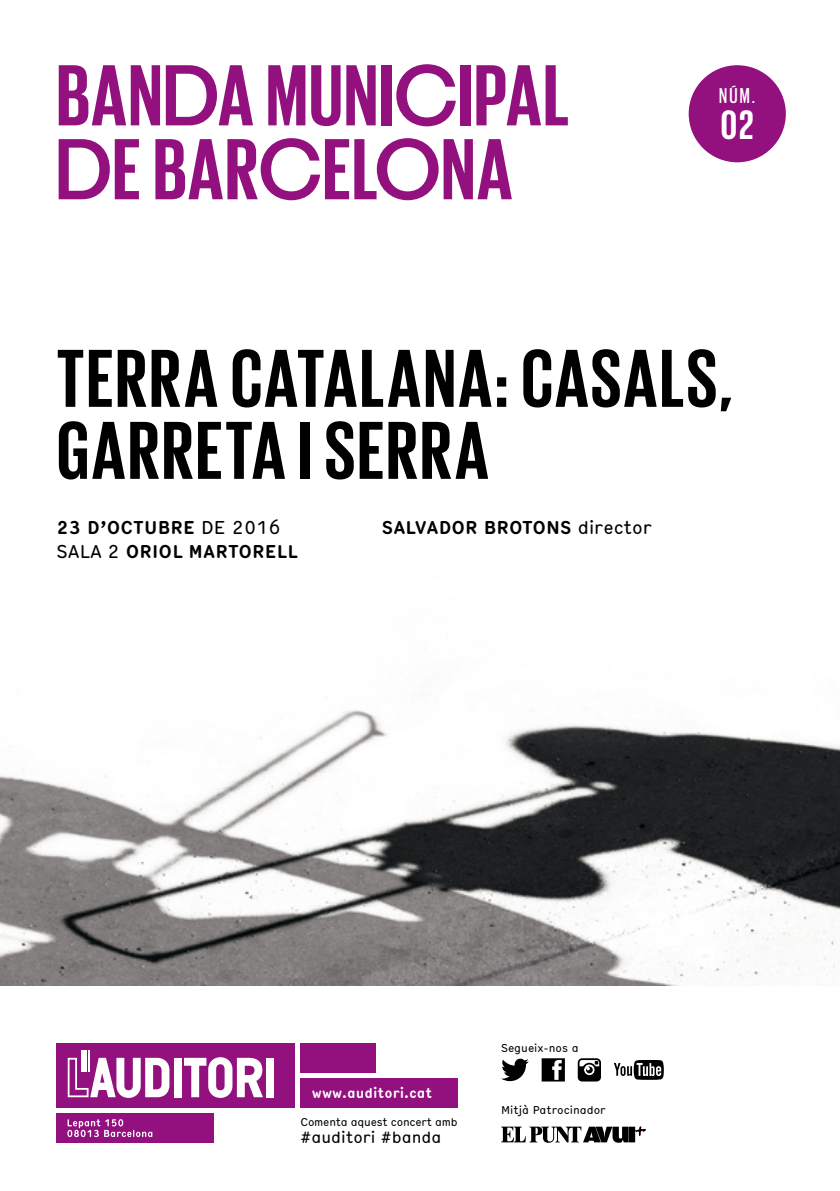
<style>
.page{position:relative;width:840px;height:1191px;background:#fff}
.page>*{position:absolute;margin:0;border:0;box-sizing:border-box;transform-origin:0 0}
.t1{font:700 88.6px/73.8px "Giorgio Sans";letter-spacing:.015em;color:#93117e}
.t2{font:700 84px/72px "Giorgio Sans";letter-spacing:.03em;color:#000}
.t3{font:700 42px "Giorgio Sans";color:#fff}
.t4{font:500 22px "Giorgio Sans";color:#fff}
.t5{font:700 condensed 18px/24px "Hermes";color:#000}
.t6{font:condensed 15.8px "Hermes";color:#000}
.t7{font:700 condensed 13.8px "Hermes";color:#fff}
.t8{font:condensed 11px "Hermes";letter-spacing:-.005em;color:#000}
.s1{font-weight:400}
</style>
<div class="page">
<img style="left:0;top:65px;width:839px;height:921px">
<div style="left:56px;top:1113px;width:157px;height:29px;background:#93117e"></div>
<svg style="left:67px;top:1119px;width:85px;height:18px"></svg>
<div style="left:300px;top:1043px;width:76px;height:30px;background:#93117e"></div>
<div style="left:300px;top:1078px;width:157px;height:29px;background:#93117e"></div>
<div style="left:56px;top:1043px;width:239px;height:64px;background:#93117e"></div>
<hr style="left:88px;top:1050px;width:2px;height:22px;background:#fff">
<div style="left:81px;top:1050px;width:6px;height:22px;background:#fff"></div>
<svg style="left:68px;top:1057px;width:101px;height:41px"></svg>
<div style="left:174px;top:1057px;width:7px;height:40px;background:#fff"></div>
<svg style="left:184px;top:1057px;width:79px;height:41px"></svg>
<div style="left:266px;top:1057px;width:8px;height:40px;background:#fff"></div>
<svg style="left:577px;top:1058px;width:23px;height:23px"></svg>
<svg style="left:541px;top:1058px;width:23px;height:23px"></svg>
<svg style="left:501px;top:1058px;width:27px;height:23px"></svg>
<svg style="left:614px;top:1060px;width:49px;height:19px"></svg>
<div style="left:688px;top:65px;width:97px;height:97px;background:#93117e;border-radius:50%"></div>
<svg style="left:501px;top:1126px;width:145px;height:17px"></svg>
<h1 class="t1" style="left:56px;top:56px;width:481px">BANDA MUNICIPAL<br>DE BARCELONA</h1>
<p class="t4" style="left:719px;top:85px;width:37px">NÚM.</p>
<h3 class="t3" style="left:720px;top:104px;width:34px">02</h3>
<h2 class="t2" style="left:57px;top:340px;width:677px">TERRA CATALANA: CASALS,<br>GARRETA I SERRA</h2>
<p class="t5" style="left:56px;top:514px;width:226px">23 D’OCTUBRE <span class="s1">DE 2016<br>SALA 2</span> ORIOL MARTOR</p>
<p class="t5" style="left:382px;top:514px;width:271px">SALVADOR BROTONS <span class="s1">director</span></p>
<p class="t5" style="left:265px;top:538px;width:23px">ELL</p>
<p class="t7" style="left:312px;top:1082px;width:122px">WWW.AUDITORI.CAT</p>
<p class="t8" style="left:300px;top:1114px;width:158px">Comenta aquest concert amb</p>
<p class="t6" style="left:300px;top:1125px;width:142px">#auditori #banda</p>
<p class="t8" style="left:501px;top:1039px;width:79px">Segueix-nos a</p>
<p class="t8" style="left:501px;top:1101px;width:106px">Mitjà Patrocinador</p>
</div>
